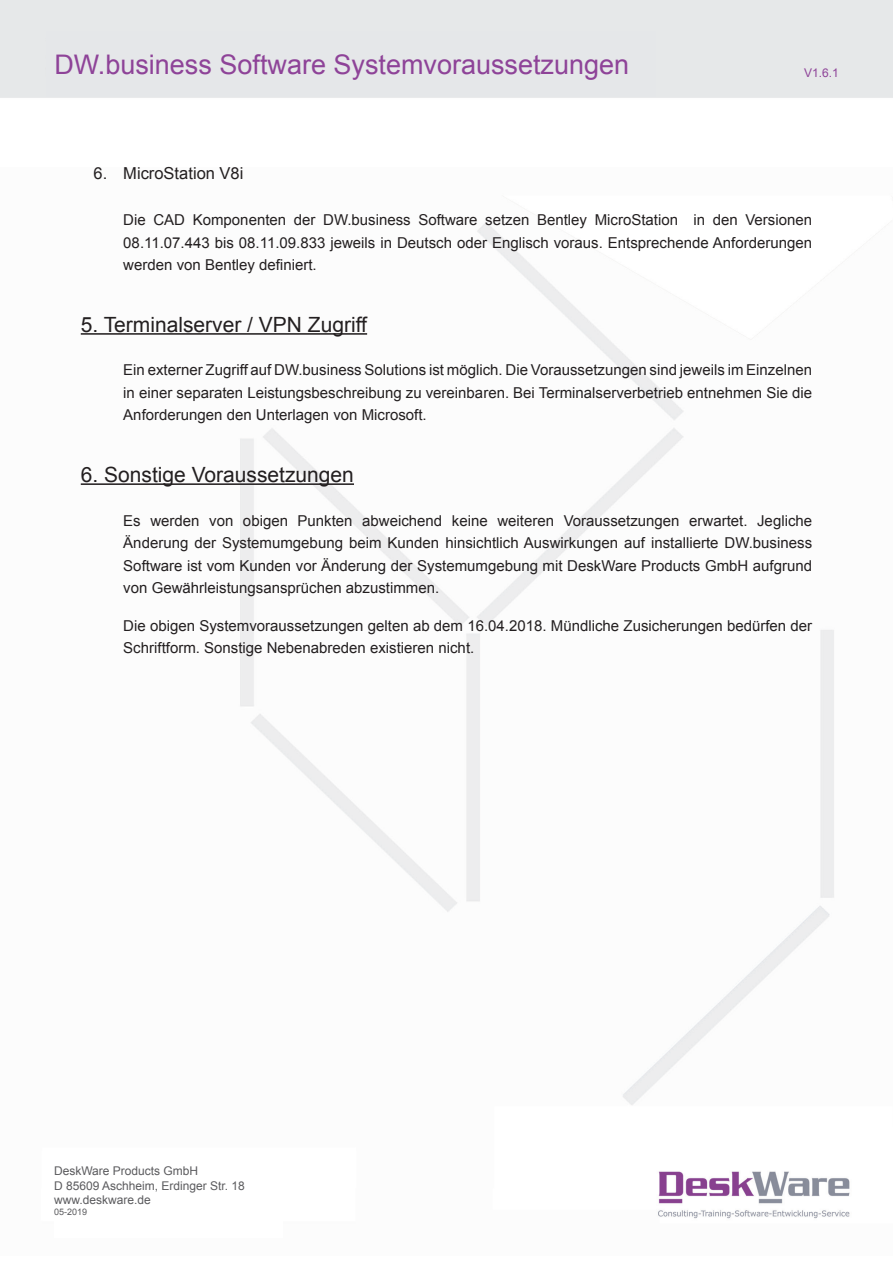
<style>
.page{position:relative;width:893px;height:1263px;background:#fff}
.page>*{position:absolute;margin:0;border:0;box-sizing:border-box;transform-origin:0 0}
.t1{font:27px "Arial";color:#8e4398}
.header1{font:21px "Arial";color:#231f20}
.Text{font:16.5px "Arial";color:#231f20}
.def-text{font:15px/22.5px "Arial";color:#231f20;text-align:justify}
.t2{font:12px/14.4px "Arial";color:#5b5b5e}
.t3{font:12px "Arial";color:#8e4398}
.t4{font:9px "Arial";color:#5b5b5e}
</style>
<div class="page">
<img style="left:0;top:0;width:893px;height:1219px">
<div style="left:54px;top:1167px;width:228px;height:70px;background:#fff"></div>
<div style="left:46px;top:31px;width:610px;height:66px;background:#e5e7e9"></div>
<hr style="left:81px;top:333px;width:286px;height:2px;background:#231f20">
<hr style="left:81px;top:483px;width:273px;height:2px;background:#231f20">
<h1 class="t1" style="left:54px;top:46px;width:576px">DW.business Software Systemvoraussetzungen</h1>
<p class="t3" style="left:804px;top:64px;width:36px">V1.6.1</p>
<p class="Text" style="left:94px;top:162px;width:151px">6. MicroStation V8i</p>
<p class="def-text" style="left:123px;top:209px;width:690px">Die CAD Komponenten der DW.business Software setzen Bentley MicroStation in den Versionen 08.11.07.443 bis 08.11.09.833 jeweils in Deutsch oder Englisch voraus. Entsprechende Anforderungen werden von Bentley definiert.</p>
<p class="header1" style="left:81px;top:310px;width:288px">5. Terminalserver / VPN Zugriff</p>
<p class="def-text" style="left:123px;top:359px;width:690px">Ein externer Zugriff auf DW.business Solutions ist möglich. Die Voraussetzungen sind jeweils im Einzelnen in einer separaten Leistungsbeschreibung zu vereinbaren. Bei Terminalserverbetrieb entnehmen Sie die Anforderungen den Unterlagen von Microsoft.</p>
<p class="header1" style="left:81px;top:460px;width:275px">6. Sonstige Voraussetzungen</p>
<p class="def-text" style="left:123px;top:509px;width:690px">Es werden von obigen Punkten abweichend keine weiteren Voraussetzungen erwartet. Jegliche Änderung der Systemumgebung beim Kunden hinsichtlich Auswirkungen auf installierte DW.business Software ist vom Kunden vor Änderung der Systemumgebung mit DeskWare Products GmbH aufgrund von Gewährleistungsansprüchen abzustimmen.</p>
<p class="def-text" style="left:123px;top:614px;width:690px">Die obigen Systemvoraussetzungen gelten ab dem 16.04.2018. Mündliche Zusicherungen bedürfen der<br>Schriftform. Sonstige Nebenabreden existieren nicht.</p>
<p class="t2" style="left:54px;top:1164px;width:192px">DeskWare Products GmbH<br>D 85609 Aschheim, Erdinger Str. 18 www.deskware.de</p>
<p class="t4" style="left:54px;top:1205px;width:35px">05-2019</p>
</div>
